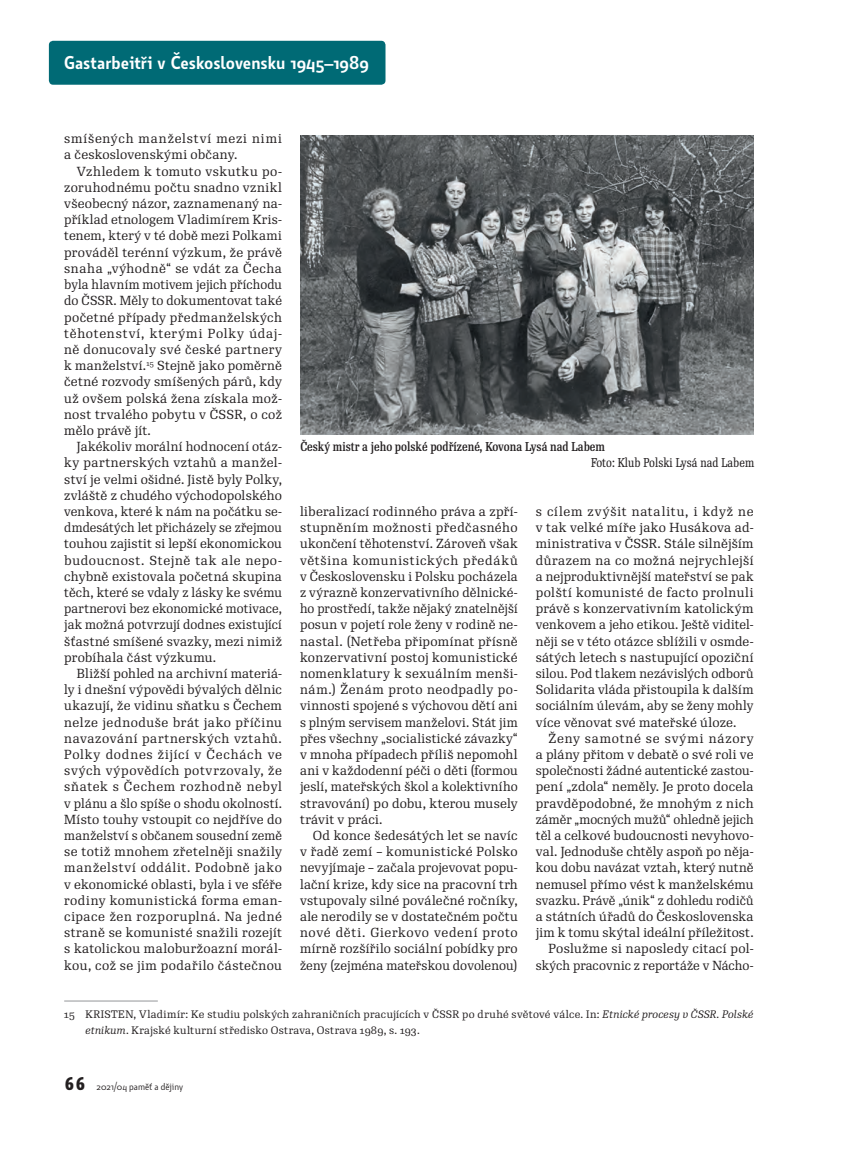
<style>
.page{position:relative;width:858px;height:1149px;background:#fff}
.page>*{position:absolute;margin:0;border:0;box-sizing:border-box;transform-origin:0 0}
.t1{font:600 18px "Botanika Std";color:#fff}
.t2{font:12.75px/16.2px "Re Public Std";letter-spacing:.015em;color:#231f20;text-align:justify}
.t3{font:12.75px/16.2px "Re Public Std";letter-spacing:.045em;color:#231f20}
.t4{font:500 12.45px "Re Public Std Cond";color:#231f20}
.t5{font:12.45px "Re Public Std Cond";letter-spacing:.005em;color:#231f20}
.t6{font:10.5px/16.2px "Re Public Std";letter-spacing:.03em;color:#231f20}
.t7{font:9.75px "Botanika Std";color:#231f20}
.s1{font-style:italic}
.s2{font-family:"Botanika Mono";font-weight:700;font-size:18px}
</style>
<div class="page">
<div style="left:49px;top:41px;width:336px;height:44px;background:#006a75;border-radius:4px"></div>
<hr style="left:64px;top:1001px;width:94px;height:1px;background:#939598">
<img style="left:300px;top:135px;width:453px;height:300px">
<h1 class="t1" style="left:64px;top:51px;width:306px">Gastarbeitři v Československu 1945–1989</h1>
<p class="t3" style="left:64px;top:131px;width:219px">smíšených manželství mezi nimi a československými občany.</p>
<p class="t2" style="left:64px;top:163px;width:219px;text-indent:13px">Vzhledem k tomuto vskutku po&shy;zoruhodnému počtu snadno vznikl všeobecný názor, zaznamenaný na&shy;příklad etnologem Vladimírem Kris&shy;tenem, který v té době mezi Polkami prováděl terénní výzkum, že právě snaha „výhodně“ se vdát za Čecha byla hlavním motivem jejich příchodu do ČSSR. Měly to dokumentovat také početné případy předmanželských těhotenství, kterými Polky údaj&shy;ně donucovaly své české partnery k manželství.<sup>15</sup> Stejně jako poměrně četné rozvody smíšených párů, kdy už ovšem polská žena získala mož&shy;nost trvalého pobytu v ČSSR, o což mělo právě jít.</p>
<p class="t2" style="left:64px;top:439px;width:219px;text-indent:13px">Jakékoliv morální hodnocení otáz&shy;ky partnerských vztahů a manžel&shy;ství je velmi ošidné. Jistě byly Polky, zvláště z chudého východopolského venkova, které k nám na počátku se&shy;dmdesátých let přicházely se zřejmou touhou zajistit si lepší ekonomickou budoucnost. Stejně tak ale nepo&shy;chybně existovala početná skupina těch, které se vdaly z lásky ke svému partnerovi bez ekonomické motivace, jak možná potvrzují dodnes existující šťastné smíšené svazky, mezi nimiž probíhala část výzkumu.</p>
<p class="t2" style="left:64px;top:665px;width:219px;text-indent:13px">Bližší pohled na archivní materiá&shy;ly i dnešní výpovědi bývalých dělnic ukazují, že vidinu sňatku s Čechem nelze jednoduše brát jako příčinu navazování partnerských vztahů.<br>Polky dodnes žijící v Čechách ve svých výpovědích potvrzovaly, že sňatek s Čechem rozhodně nebyl v plánu a šlo spíše o shodu okolností.<br>Místo touhy vstoupit co nejdříve do manželství s občanem sousední země se totiž mnohem zřetelněji snažily manželství oddálit. Podobně jako v ekonomické oblasti, byla i ve sféře rodiny komunistická forma eman&shy;cipace žen rozporuplná. Na jedné straně se komunisté snažili rozejít s katolickou maloburžoazní morál&shy;kou, což se jim podařilo částečnou</p>
<p class="t4" style="left:300px;top:439px;width:306px">Český mistr a jeho polské podřízené, Kovona Lysá nad Labem</p>
<p class="t5" style="left:591px;top:455px;width:165px">Foto: Klub Polski Lysá nad Labem</p>
<p class="t2" style="left:535px;top:503px;width:219px">s cílem zvýšit natalitu, i když ne v tak velké míře jako Husákova ad&shy;ministrativa v ČSSR. Stále silnějším důrazem na co možná nejrychlejší a nejproduktivnější mateřství se pak polští komunisté de facto prolnuli právě s konzervativním katolickým venkovem a jeho etikou. Ještě viditel&shy;něji se v této otázce sblížili v osmde&shy;sátých letech s nastupující opoziční silou. Pod tlakem nezávislých odborů Solidarita vláda přistoupila k dalším sociálním úlevám, aby se ženy mohly více věnovat své mateřské úloze.</p>
<p class="t2" style="left:535px;top:730px;width:219px;text-align:right">Ženy samotné se svými názory<br>a plány přitom v debatě o své roli ve společnosti žádné autentické zastou&shy;pení „zdola“ neměly. Je proto docela pravděpodobné, že mnohým z nich záměr „mocných mužů“ ohledně jejich těl a celkové budoucnosti nevyhovo&shy;val. Jednoduše chtěly aspoň po něja&shy;kou dobu navázat vztah, který nutně nemusel přímo vést k manželskému svazku. Právě „únik“ z dohledu rodičů a státních úřadů do Československa jim k tomu skýtal ideální příležitost.<br>Poslužme si naposledy citací pol&shy;ských pracovnic z reportáže v Nácho-</p>
<p class="t6" style="left:85px;top:1006px;width:669px;text-indent:-21px">15 KRISTEN, Vladimír: Ke studiu polských zahraničních pracujících v ČSSR po druhé světové válce. In: <span class="s1">Etnické procesy v ČSSR. Polské etnikum</span>. Krajské kulturní středisko Ostrava, Ostrava 1989, s. 193.</p>
<p class="t2" style="left:300px;top:503px;width:219px">liberalizací rodinného práva a zpří&shy;stupněním možnosti předčasného ukončení těhotenství. Zároveň však většina komunistických předáků v Československu i Polsku pocházela z výrazně konzervativního dělnické&shy;ho prostředí, takže nějaký znatelnější posun v pojetí role ženy v rodině ne&shy;nastal. (Netřeba připomínat přísně konzervativní postoj komunistické nomenklatury k sexuálním menši&shy;nám.) Ženám proto neodpadly po&shy;vinnosti spojené s výchovou dětí ani s plným servisem manželovi. Stát jim přes všechny „socialistické závazky“ v mnoha případech příliš nepomohl ani v každodenní péči o děti (formou jeslí, mateřských škol a kolektivního stravování) po dobu, kterou musely trávit v práci.</p>
<p class="t2" style="left:300px;top:827px;width:219px;text-indent:13px">Od konce šedesátých let se navíc v řadě zemí – komunistické Polsko nevyjímaje – začala projevovat popu&shy;lační krize, kdy sice na pracovní trh vstupovaly silné poválečné ročníky, ale nerodily se v dostatečném počtu nové děti. Gierkovo vedení proto mírně rozšířilo sociální pobídky pro ženy (zejména mateřskou dovolenou)</p>
<p class="t7" style="left:64px;top:1080px;width:120px"><span class="s2">66</span> 2021/04 paměť a dějiny</p>
</div>
